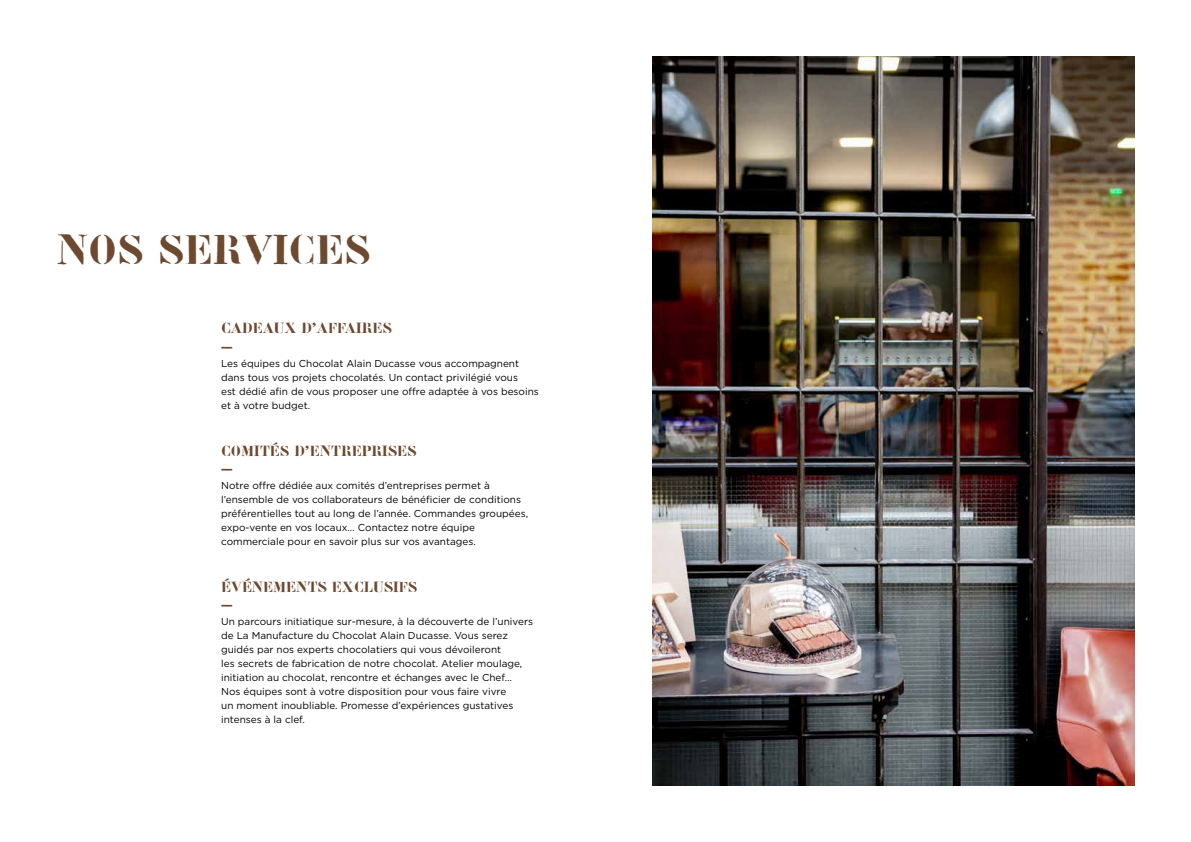
<style>
.page{position:relative;width:1191px;height:842px;background:#fff}
.page>*{position:absolute;margin:0;border:0;box-sizing:border-box;transform-origin:0 0}
.t1{font:45px "Flightcase";color:#6c492f}
.t2{font:16px/19.2px "Flightcase";color:#6c492f}
.t3{font:10px/14px "Gotham";color:#000}
</style>
<div class="page">
<img style="left:652px;top:57px;width:482px;height:728px">
<h1 class="t1" style="left:57px;top:225px;width:315px">NOS SERVICES</h1>
<h2 class="t2" style="left:221px;top:319px;width:172px">CADEAUX D’AFFAIRES —</h2>
<p class="t3" style="left:221px;top:356px;width:319px">Les équipes du Chocolat Alain Ducasse vous accompagnent dans tous vos projets chocolatés. Un contact privilégié vous<br>est dédié afin de vous proposer une offre adaptée à vos besoins et à votre budget.</p>
<h2 class="t2" style="left:221px;top:441px;width:197px">COMITÉS D’ENTREPRISES —</h2>
<p class="t3" style="left:221px;top:478px;width:308px">Notre offre dédiée aux comités d’entreprises permet à l’ensemble de vos collaborateurs de bénéficier de conditions préférentielles tout au long de l’année. Commandes groupées, expo-vente en vos locaux… Contactez notre équipe commerciale pour en savoir plus sur vos avantages.</p>
<h2 class="t2" style="left:221px;top:578px;width:198px">ÉVÉNEMENTS EXCLUSIFS —</h2>
<p class="t3" style="left:221px;top:615px;width:313px">Un parcours initiatique sur-mesure, à la découverte de l’univers de La Manufacture du Chocolat Alain Ducasse. Vous serez guidés par nos experts chocolatiers qui vous dévoileront<br>les secrets de fabrication de notre chocolat. Atelier moulage, initiation au chocolat, rencontre et échanges avec le Chef… Nos équipes sont à votre disposition pour vous faire vivre<br>un moment inoubliable. Promesse d’expériences gustatives intenses à la clef.</p>
</div>
